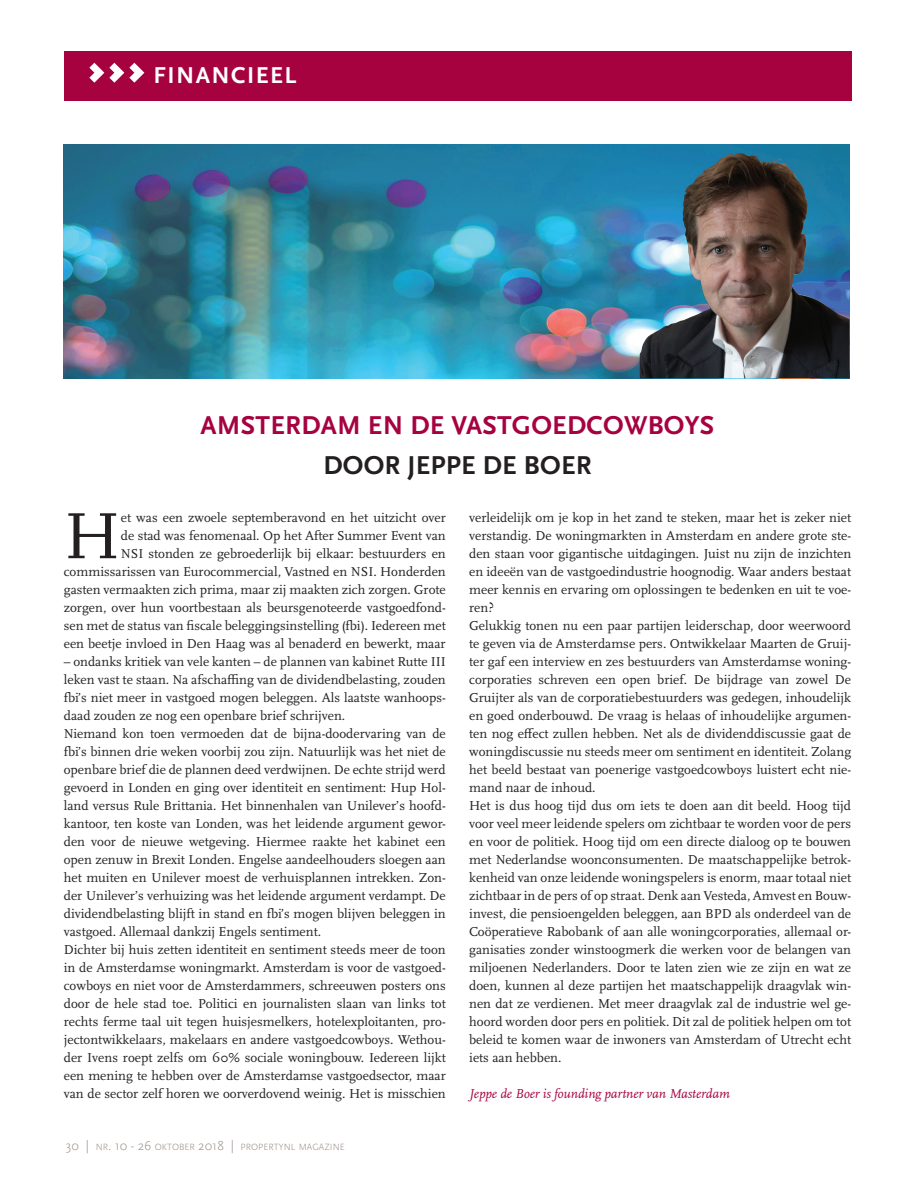
<style>
.page{position:relative;width:915px;height:1191px;background:#fff}
.page>*{position:absolute;margin:0;border:0;box-sizing:border-box;transform-origin:0 0}
._01-PLAT-1{font:68.1px "Scala Pro";color:#231f20}
._02-KOP-8-COLUMN{font:700 27px "Scala Sans Pro";letter-spacing:.01em;color:#a70240}
._02-KOP-8-COLUMN-2{font:700 27px "Scala Sans Pro";letter-spacing:.01em;color:#231f20}
.t1{font:700 24px "Scala Sans Pro";letter-spacing:.06em;color:#fff}
._01-PLAT-1-2{font:13.5px/18px "Scala Pro";color:#231f20;text-align:justify}
._01-PLAT-1-3{font:italic 13.5px "Scala Pro";letter-spacing:-.005em;color:#a70240}
.t2{font:300 9.45px "Scala Sans Pro";color:#9d8d85}
.s1{font-size:13.5px}
</style>
<div class="page">
<div style="left:64px;top:51px;width:786px;height:49px;background:#a70240"></div>
<svg style="left:89px;top:63px;width:55px;height:20px"></svg>
<img style="left:64px;top:144px;width:784px;height:234px">
<img style="left:639px;top:153px;width:210px;height:225px">
<p class="t1" style="left:153px;top:61px;width:144px">FINANCIEEL</p>
<p class="_02-KOP-8-COLUMN" style="left:200px;top:409px;width:515px">AMSTERDAM EN DE VASTGOEDCOWBOYS</p>
<p class="_02-KOP-8-COLUMN-2" style="left:323px;top:450px;width:270px">DOOR JEPPE DE BOER</p>
<p class="_01-PLAT-1-2" style="left:64px;top:509px;width:383px;text-align:right">et was een zwoele septemberavond en het uitzicht over<br>de stad was fenomenaal. Op het After Summer Event van<br>NSI stonden ze gebroederlijk bij elkaar: bestuurders en commissarissen van Eurocommercial, Vastned en NSI. Honderden gasten vermaakten zich prima, maar zij maakten zich zorgen. Grote zorgen, over hun voortbestaan als beursgenoteerde vastgoedfond&shy;sen met de status van fiscale beleggingsinstelling (fbi). Iedereen met een beetje invloed in Den Haag was al benaderd en bewerkt, maar</p>
<p class="_01-PLAT-1-2" style="left:64px;top:653px;width:383px">– ondanks kritiek van vele kanten – de plannen van kabinet Rutte III leken vast te staan. Na afschaffing van de dividendbelasting, zouden fbi’s niet meer in vastgoed mogen beleggen. Als laatste wanhoops&shy;daad zouden ze nog een openbare brief schrijven.</p>
<p class="_01-PLAT-1-2" style="left:64px;top:725px;width:383px">Niemand kon toen vermoeden dat de bijna-doodervaring van de fbi’s binnen drie weken voorbij zou zijn. Natuurlijk was het niet de openbare brief die de plannen deed verdwijnen. De echte strijd werd gevoerd in Londen en ging over identiteit en sentiment: Hup Hol&shy;land versus Rule Brittania. Het binnenhalen van Unilever’s hoofd&shy;kantoor, ten koste van Londen, was het leidende argument gewor&shy;den voor de nieuwe wetgeving. Hiermee raakte het kabinet een open zenuw in Brexit Londen. Engelse aandeelhouders sloegen aan het muiten en Unilever moest de verhuisplannen intrekken. Zon&shy;der Unilever’s verhuizing was het leidende argument verdampt. De dividendbelasting blijft in stand en fbi’s mogen blijven beleggen in vastgoed. Allemaal dankzij Engels sentiment.</p>
<p class="_01-PLAT-1-2" style="left:64px;top:941px;width:383px">Dichter bij huis zetten identiteit en sentiment steeds meer de toon in de Amsterdamse woningmarkt. Amsterdam is voor de vastgoed&shy;cowboys en niet voor de Amsterdammers, schreeuwen posters ons door de hele stad toe. Politici en journalisten slaan van links tot rechts ferme taal uit tegen huisjesmelkers, hotelexploitanten, pro&shy;jectontwikkelaars, makelaars en andere vastgoedcowboys. Wethou&shy;der Ivens roept zelfs om 60% sociale woningbouw. Iedereen lijkt een mening te hebben over de Amsterdamse vastgoedsector, maar van de sector zelf horen we oorverdovend weinig. Het is misschien</p>
<p class="_01-PLAT-1" style="left:64px;top:495px;width:59px">H</p>
<p class="t2" style="left:66px;top:1141px;width:280px"><span class="s1">30 |</span> NR<span class="s1">. 10 - 26</span> OKTOBER <span class="s1">2018 |</span> PROPERTYNL MAGAZINE</p>
<p class="_01-PLAT-1-2" style="left:469px;top:509px;width:383px">verleidelijk om je kop in het zand te steken, maar het is zeker niet verstandig. De woningmarkten in Amsterdam en andere grote ste&shy;den staan voor gigantische uitdagingen. Juist nu zijn de inzichten en ideeën van de vastgoedindustrie hoognodig. Waar anders bestaat meer kennis en ervaring om oplossingen te bedenken en uit te voe&shy;ren?</p>
<p class="_01-PLAT-1-2" style="left:469px;top:617px;width:383px">Gelukkig tonen nu een paar partijen leiderschap, door weerwoord te geven via de Amsterdamse pers. Ontwikkelaar Maarten de Gruij&shy;ter gaf een interview en zes bestuurders van Amsterdamse woning&shy;corporaties schreven een open brief. De bijdrage van zowel De Gruijter als van de corporatiebestuurders was gedegen, inhoudelijk en goed onderbouwd. De vraag is helaas of inhoudelijke argumen&shy;ten nog effect zullen hebben. Net als de dividenddiscussie gaat de woningdiscussie nu steeds meer om sentiment en identiteit. Zolang het beeld bestaat van poenerige vastgoedcowboys luistert echt nie&shy;mand naar de inhoud.</p>
<p class="_01-PLAT-1-2" style="left:469px;top:797px;width:383px">Het is dus hoog tijd dus om iets te doen aan dit beeld. Hoog tijd voor veel meer leidende spelers om zichtbaar te worden voor de pers en voor de politiek. Hoog tijd om een directe dialoog op te bouwen met Nederlandse woonconsumenten. De maatschappelijke betrok&shy;kenheid van onze leidende woningspelers is enorm, maar totaal niet zichtbaar in de pers of op straat. Denk aan Vesteda, Amvest en Bouw&shy;invest, die pensioengelden beleggen, aan BPD als onderdeel van de Coöperatieve Rabobank of aan alle woningcorporaties, allemaal or&shy;ganisaties zonder winstoogmerk die werken voor de belangen van miljoenen Nederlanders. Door te laten zien wie ze zijn en wat ze doen, kunnen al deze partijen het maatschappelijk draagvlak win&shy;nen dat ze verdienen. Met meer draagvlak zal de industrie wel ge&shy;hoord worden door pers en politiek. Dit zal de politiek helpen om tot beleid te komen waar de inwoners van Amsterdam of Utrecht echt iets aan hebben.</p>
<p class="_01-PLAT-1-3" style="left:469px;top:1086px;width:262px">Jeppe de Boer is founding partner van Masterdam</p>
</div>
